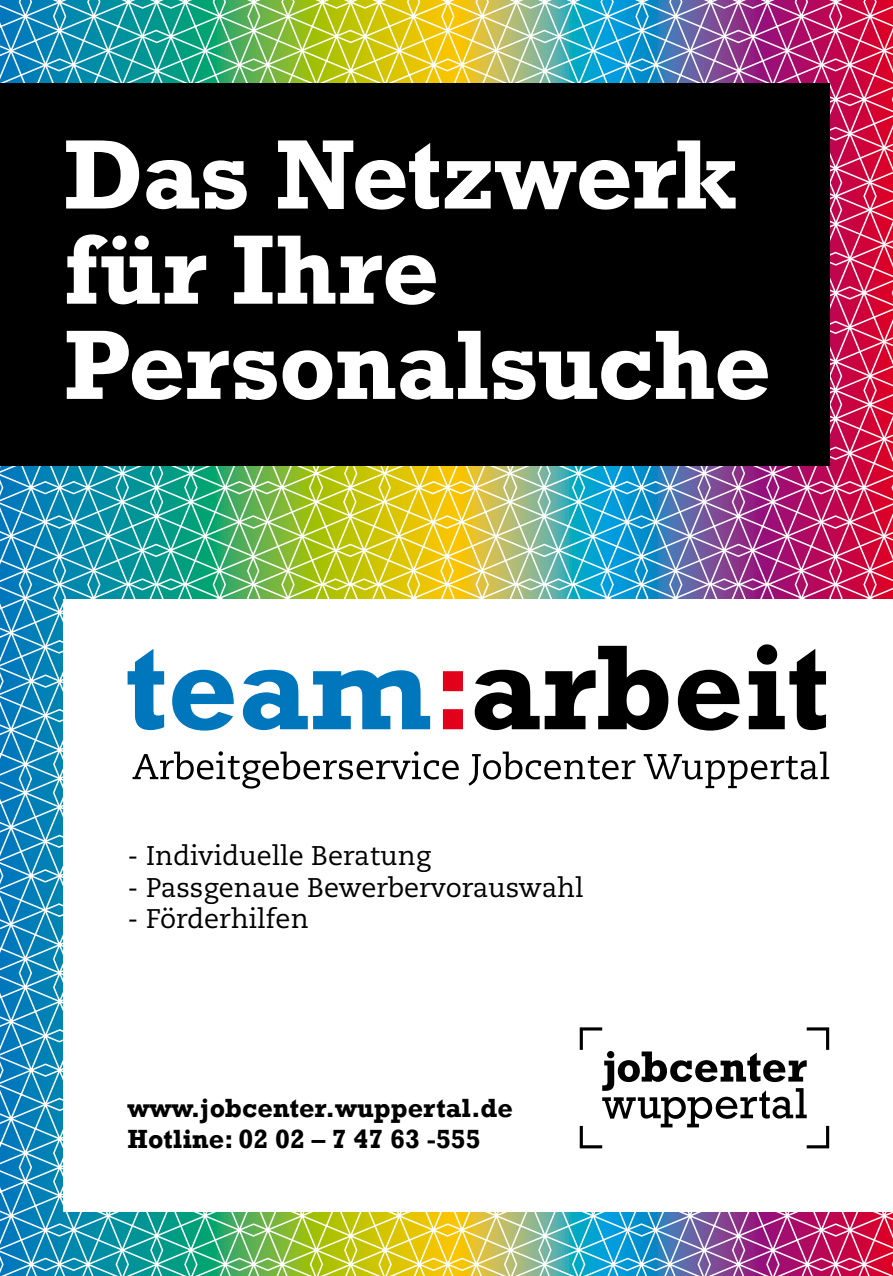
<style>
.page{position:relative;width:893px;height:1276px;background:#fff}
.page>*{position:absolute;margin:0;border:0;box-sizing:border-box;transform-origin:0 0}
.t1{font:700 100.2px/95.1px "Rockwell";letter-spacing:-.01em;color:#fff}
.t2{font:27px "Caecilia LT Std";color:#000}
.t3{font:700 27px/31.5px "Rockwell";color:#000}
</style>
<div class="page">
<img style="left:0;top:0;width:893px;height:1276px">
<div style="left:64px;top:600px;width:829px;height:612px;background:#fff"></div>
<svg style="left:475px;top:644px;width:351px;height:86px"></svg>
<svg style="left:443px;top:671px;width:20px;height:58px"></svg>
<svg style="left:128px;top:649px;width:302px;height:81px"></svg>
<svg style="left:133px;top:751px;width:696px;height:37px"></svg>
<svg style="left:580px;top:1027px;width:249px;height:121px"></svg>
<div style="left:0;top:83px;width:829px;height:383px;background:#000"></div>
<h1 class="t1" style="left:64px;top:127px;width:709px">Das Netzwerk für Ihre<br>Personalsuche</h1>
<p class="t2" style="left:128px;top:840px;width:305px">- Individuelle Beratung</p>
<p class="t2" style="left:128px;top:872px;width:458px">- Passgenaue Bewerbervorauswahl</p>
<p class="t2" style="left:128px;top:903px;width:183px">- Förderhilfen</p>
<p class="t3" style="left:128px;top:1092px;width:387px">www.jobcenter.wuppertal.de<br>Hotline: 02 02 – 7 47 63 -555</p>
</div>
